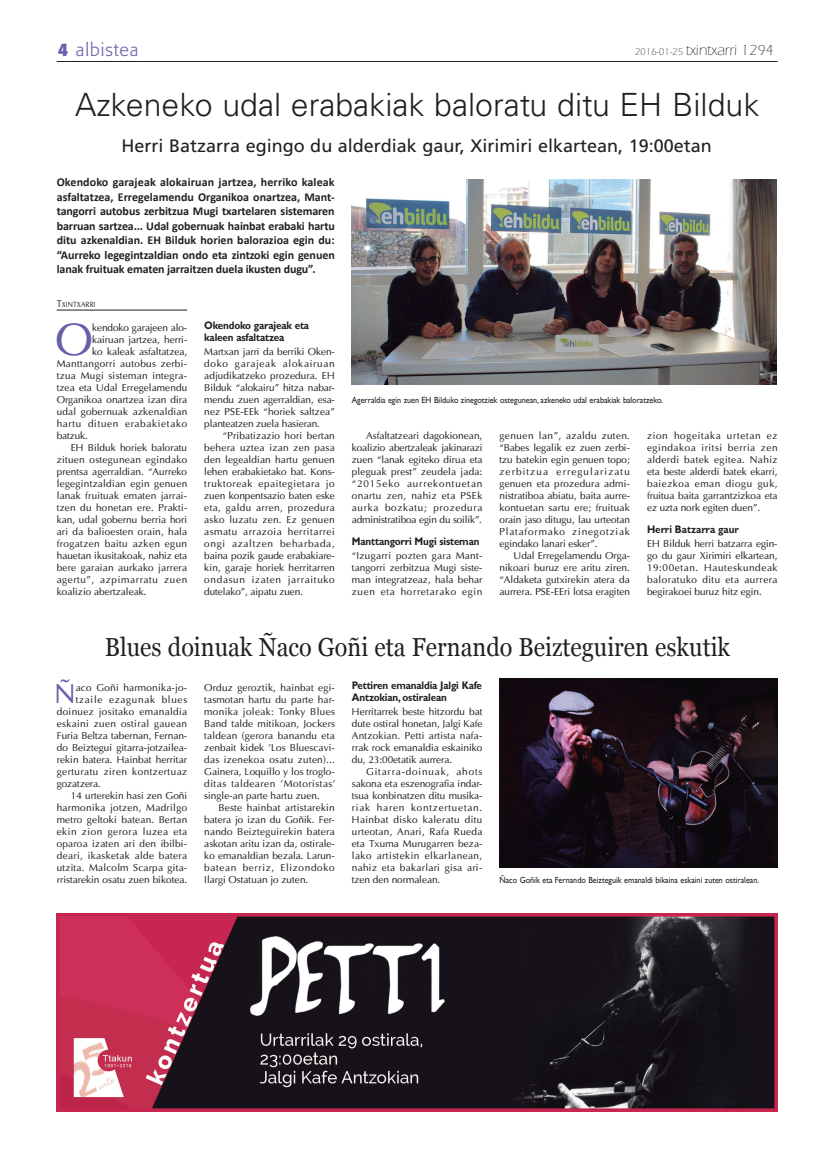
<style>
.page{position:relative;width:823px;height:1163px;background:#fff}
.page>*{position:absolute;margin:0;border:0;box-sizing:border-box;transform-origin:0 0}
.t1{font:45px "Optima";color:#6460ab}
.t2{font:300 32px "Univers";color:#231f20}
.t3{font:27.5px "Optima";color:#6460ab}
.t4{font:26px "Georgia";color:#231f20;scale:.9 1}
.t5{font:18px "Frutiger";color:#231f20}
.t6{font:300 18px "Formata";letter-spacing:.05em;color:#6460ab}
.t7{font:300 15px "Itc Eras";color:#231f20}
.t8{font:700 12px/14.4px "Calibri";letter-spacing:-.01em;color:#231f20;text-align:justify}
.t9{font:700 11px/12px "Gill Sans";letter-spacing:-.015em;color:#231f20;scale:.9 1}
.t10{font:10px/12px "Optima";letter-spacing:.01em;color:#231f20;text-align:justify}
.t11{font:10px "Optima";letter-spacing:.03em;color:#231f20}
.t12{font:10px "Optima";letter-spacing:.035em;color:#231f20}
.t13{font:10px "Optima";letter-spacing:.065em;color:#231f20}
.t14{font:10px "Optima";letter-spacing:.04em;color:#231f20}
.t15{font:10px "Optima";letter-spacing:.06em;color:#231f20}
.t16{font:10px "Optima";letter-spacing:.05em;color:#231f20}
.t17{font:10px "Optima";letter-spacing:-.01em;color:#231f20}
.t18{font:9px "Gill Sans";color:#231f20;scale:.9 1}
.t19{font:7.5px "Optima";color:#231f20;scale:.9 1}
.s1{font-weight:700}
.s2{font-size:10px}
</style>
<div class="page">
<hr style="left:57px;top:61px;width:720px;height:1px;background:#231f20">
<hr style="left:57px;top:309px;width:130px;height:1px;background:#231f20">
<img style="left:351px;top:179px;width:425px;height:206px">
<img style="left:57px;top:913px;width:720px;height:198px">
<img style="left:499px;top:679px;width:278px;height:188px">
<h3 class="t6" style="left:58px;top:39px;width:82px"><span class="s1">4</span> albistea</h3>
<h3 class="t7" style="left:634px;top:41px;width:140px"><span class="s2">2016-01-25</span> txintxarri 1294</h3>
<h2 class="t2" style="left:75px;top:85px;width:685px">Azkeneko udal erabakiak baloratu ditu EH Bilduk</h2>
<h3 class="t5" style="left:121px;top:135px;width:591px">Herri Batzarra egingo du alderdiak gaur, Xirimiri elkartean, 19:00etan</h3>
<p class="t8" style="left:57px;top:175px;width:279px">Okendoko garajeak alokairuan jartzea, herriko kaleak asfaltatzea, Erregelamendu Organikoa onartzea, Mant&shy;tangorri autobus zerbitzua Mugi txartelaren sistemaren barruan sartzea... Udal gobernuak hainbat erabaki hartu ditu azkenaldian. EH Bilduk horien balorazioa egin du: “Aurreko legegintzaldian ondo eta zintzoki egin genuen lanak fruituak ematen jarraitzen duela ikusten dugu”.</p>
<p class="t19" style="left:57px;top:299px;width:45px"><span class="s2">T</span>XINTXARRI</p>
<h1 class="t1" style="left:55px;top:312px;width:39px">O</h1>
<p class="t17" style="left:92px;top:321px;width:96px">kendoko garajeen alo-</p>
<p class="t10" style="left:92px;top:333px;width:97px">kairuan jartzea, herri-</p>
<p class="t10" style="left:92px;top:345px;width:96px">ko kaleak asfaltatzea,</p>
<p class="t11" style="left:57px;top:357px;width:132px">Manttangorri autobus zerbi-</p>
<p class="t10" style="left:57px;top:369px;width:132px">tzua Mugi sisteman integra-</p>
<p class="t10" style="left:57px;top:381px;width:132px">tzea eta Udal Erregelamendu</p>
<p class="t10" style="left:57px;top:393px;width:132px">Organikoa onartzea izan dira</p>
<p class="t10" style="left:57px;top:405px;width:132px">udal gobernuak azkenaldian</p>
<p class="t13" style="left:57px;top:417px;width:132px">hartu dituen erabakietako</p>
<p class="t10" style="left:57px;top:429px;width:33px">batzuk.</p>
<p class="t10" style="left:71px;top:441px;width:118px">EH Bilduk horiek baloratu</p>
<p class="t10" style="left:57px;top:453px;width:132px">zituen ostegunean egindako</p>
<p class="t10" style="left:57px;top:465px;width:132px">prentsa agerraldian. “Aurreko</p>
<p class="t10" style="left:57px;top:477px;width:132px">legegintzaldian egin genuen</p>
<p class="t10" style="left:57px;top:489px;width:132px">lanak fruituak ematen jarrai-</p>
<p class="t10" style="left:57px;top:501px;width:132px">tzen du honetan ere. Prakti-</p>
<p class="t10" style="left:57px;top:513px;width:132px">kan, udal gobernu berria hori</p>
<p class="t10" style="left:57px;top:525px;width:132px">ari da balioesten orain, hala</p>
<p class="t12" style="left:57px;top:537px;width:132px">frogatzen baitu azken egun</p>
<p class="t10" style="left:57px;top:549px;width:132px">hauetan ikusitakoak, nahiz eta</p>
<p class="t10" style="left:57px;top:561px;width:132px">bere garaian aurkako jarrera</p>
<p class="t15" style="left:57px;top:573px;width:132px">agertu”, azpimarratu zuen</p>
<p class="t10" style="left:57px;top:585px;width:91px">koalizio abertzaleak.</p>
<p class="t9" style="left:204px;top:319px;width:118px">Okendoko garajeak eta kaleen asfaltatzea</p>
<p class="t10" style="left:204px;top:345px;width:132px">Martxan jarri da berriki Oken&shy;doko garajeak alokairuan adjudikatzeko prozedura. EH Bilduk “alokairu” hitza nabar&shy;mendu zuen agerraldian, esa&shy;nez PSE-EEk “horiek saltzea” planteatzen zuela hasieran.</p>
<p class="t10" style="left:204px;top:429px;width:132px;text-indent:18px">“Pribatizazio hori bertan behera uztea izan zen pasa den legealdian hartu genuen lehen erabakietako bat. Kons&shy;truktoreak epaitegietara jo zuen konpentsazio baten eske eta, galdu arren, prozedura asko luzatu zen. Ez genuen asmatu arrazoia herritarrei ongi azaltzen beharbada, baina pozik gaude erabakiare&shy;kin, garaje horiek herritarren ondasun izaten jarraituko dutelako”, aipatu zuen.</p>
<p class="t10" style="left:351px;top:429px;width:132px;text-indent:14px">Asfaltatzeari dagokionean, koalizio abertzaleak jakinarazi zuen “lanak egiteko dirua eta pleguak prest” zeudela jada: “2015eko aurrekontuetan onartu zen, nahiz eta PSEk aurka bozkatu; prozedura administratiboa egin du soilik”.</p>
<p class="t18" style="left:351px;top:394px;width:347px">Agerraldia egin zuen EH Bilduko zinegotziek ostegunean, azkeneko udal erabakiak baloratzeko.</p>
<p class="t10" style="left:499px;top:429px;width:132px">genuen lan”, azaldu zuten. “Babes legalik ez zuen zerbi&shy;tzu batekin egin genuen topo; zerbitzua erregularizatu genuen eta prozedura admi&shy;nistratiboa abiatu, baita aurre&shy;kontuetan sartu ere; fruituak orain jaso ditugu, lau urteotan Plataformako zinegotziak egindako lanari esker”.</p>
<p class="t10" style="left:499px;top:549px;width:132px;text-indent:14px">Udal Erregelamendu Orga&shy;nikoari buruz ere aritu ziren. “Aldaketa gutxirekin atera da aurrera. PSE-EEri lotsa eragiten</p>
<p class="t10" style="left:646px;top:429px;width:132px">zion hogeitaka urtetan ez egindakoa iritsi berria zen alderdi batek egitea. Nahiz eta beste alderdi batek ekarri, baiezkoa eman diogu guk, fruitua baita garrantzizkoa eta ez uzta nork egiten duen”.</p>
<p class="t9" style="left:646px;top:523px;width:103px">Herri Batzarra gaur</p>
<p class="t10" style="left:646px;top:537px;width:132px">EH Bilduk herri batzarra egin&shy;go du gaur Xirimiri elkartean, 19:00etan. Hauteskundeak baloratuko ditu eta aurrera begirakoei buruz hitz egin.</p>
<p class="t9" style="left:351px;top:535px;width:143px">Manttangorri Mugi sisteman</p>
<p class="t10" style="left:351px;top:549px;width:132px">“Izugarri pozten gara Mant&shy;tangorri zerbitzua Mugi siste&shy;man integratzeaz, hala behar zuen eta horretarako egin</p>
<h3 class="t4" style="left:105px;top:630px;width:696px">Blues doinuak Ñaco Goñi eta Fernando Beizteguiren eskutik</h3>
<h3 class="t3" style="left:54px;top:676px;width:23px">Ñ</h3>
<p class="t10" style="left:76px;top:681px;width:113px">aco Goñi harmonika-jo-</p>
<p class="t13" style="left:76px;top:693px;width:113px">tzaile ezagunak blues</p>
<p class="t12" style="left:57px;top:705px;width:132px">doinuez jositako emanaldia</p>
<p class="t12" style="left:57px;top:717px;width:132px">eskaini zuen ostiral gauean</p>
<p class="t10" style="left:57px;top:729px;width:132px">Furia Beltza tabernan, Fernan-</p>
<p class="t10" style="left:57px;top:741px;width:132px">do Beiztegui gitarra-jotzailea-</p>
<p class="t10" style="left:57px;top:753px;width:132px">rekin batera. Hainbat herritar</p>
<p class="t14" style="left:57px;top:765px;width:132px">gerturatu ziren kontzertuaz</p>
<p class="t10" style="left:57px;top:777px;width:46px">gozatzera.</p>
<p class="t10" style="left:71px;top:789px;width:118px">14 urterekin hasi zen Goñi</p>
<p class="t11" style="left:57px;top:801px;width:132px">harmonika jotzen, Madrilgo</p>
<p class="t10" style="left:57px;top:813px;width:132px">metro geltoki batean. Bertan</p>
<p class="t16" style="left:57px;top:825px;width:132px">ekin zion gerora luzea eta</p>
<p class="t10" style="left:57px;top:837px;width:132px">oparoa izaten ari den ibilbi-</p>
<p class="t11" style="left:57px;top:849px;width:132px">deari, ikasketak alde batera</p>
<p class="t10" style="left:57px;top:861px;width:132px">utzita. Malcolm Scarpa gita-</p>
<p class="t10" style="left:57px;top:873px;width:132px">rristarekin osatu zuen bikotea.</p>
<p class="t10" style="left:204px;top:681px;width:133px">Orduz geroztik, hainbat egi&shy;tasmotan hartu du parte har&shy;monika joleak: Tonky Blues Band talde mitikoan, Jockers taldean (gerora banandu eta zenbait kidek 'Los Bluescavi&shy;das izenekoa osatu zuten)...<br>Gainera, Loquillo y los troglo&shy;ditas taldearen 'Motoristas' single-an parte hartu zuen.</p>
<p class="t10" style="left:204px;top:801px;width:132px;text-indent:14px">Beste hainbat artistarekin batera jo izan du Goñik. Fer&shy;nando Beizteguirekin batera askotan aritu izan da, ostirale&shy;ko emanaldian bezala. Larun&shy;batean berriz, Elizondoko Ilargi Ostatuan jo zuten.</p>
<p class="t9" style="left:351px;top:679px;width:146px">Pettiren emanaldia Jalgi Kafe<br>Antzokian, ostiralean</p>
<p class="t10" style="left:351px;top:705px;width:132px">Herritarrek beste hitzordu bat dute ostiral honetan, Jalgi Kafe Antzokian. Petti artista nafa&shy;rrak rock emanaldia eskainiko du, 23:00etatik aurrera.</p>
<p class="t10" style="left:351px;top:765px;width:132px;text-indent:14px">Gitarra-doinuak, ahots sakona eta eszenografia indar&shy;tsua konbinatzen ditu musika&shy;riak haren kontzertuetan.<br>Hainbat disko kaleratu ditu urteotan, Anari, Rafa Rueda eta Txuma Murugarren beza&shy;lako artistekin elkarlanean, nahiz eta bakarlari gisa ari&shy;tzen den normalean.</p>
<p class="t18" style="left:499px;top:874px;width:290px">Ñaco Goñik eta Fernando Beizteguik emanaldi bikaina eskaini zuten ostiralean.</p>
</div>
